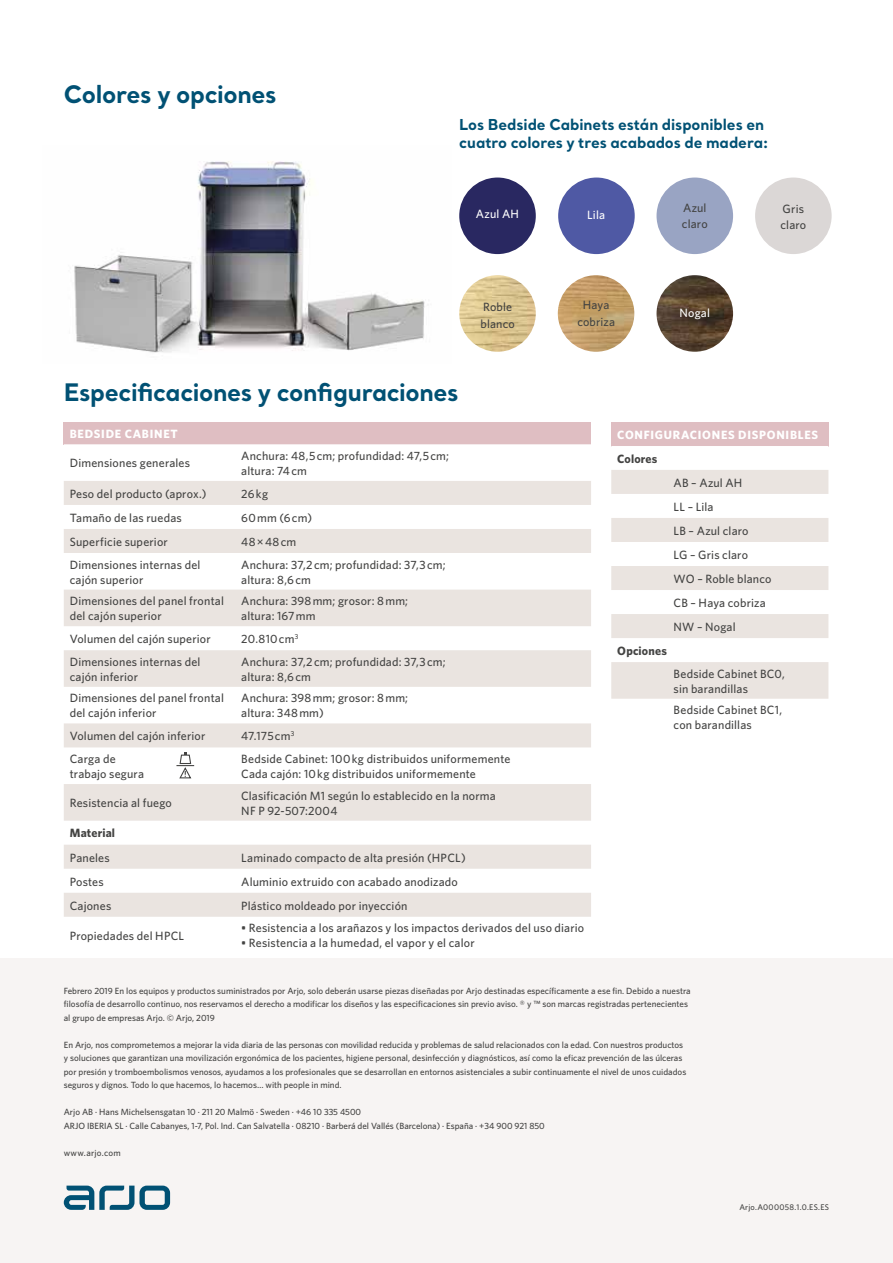
<style>
.page{position:relative;width:893px;height:1263px;background:#fff}
.page>*{position:absolute;margin:0;border:0;box-sizing:border-box;transform-origin:0 0}
.t1{font:700 24px "Santral";letter-spacing:-.015em;color:#015174}
.t2{font:700 15px/18px "Santral";letter-spacing:-.005em;color:#015174}
.t3{font:500 12px/15px "Whitney";letter-spacing:.015em;color:#434342}
.t4{font:700 12px "Whitney";letter-spacing:.06em;color:#fff}
.t5{font:700 12px "Whitney";letter-spacing:.015em;color:#434342}
.t6{font:500 12px "Whitney";letter-spacing:.015em;color:#fff}
.t7{font:500 9px/13.5px "Whitney";color:#434342}
.t8{font:500 9px "Whitney";letter-spacing:.025em;color:#434342}
.t9{font:500 8.25px "Whitney";letter-spacing:.035em;color:#434342}
</style>
<div class="page">
<img style="left:558px;top:275px;width:76px;height:77px;border-radius:38px">
<img style="left:656px;top:275px;width:77px;height:77px;border-radius:38px">
<img style="left:459px;top:275px;width:77px;height:77px;border-radius:38px">
<div style="left:459px;top:178px;width:77px;height:76px;background:#292861;border-radius:50%"></div>
<div style="left:558px;top:178px;width:77px;height:76px;background:#4f59a4;border-radius:50%"></div>
<div style="left:656px;top:178px;width:77px;height:76px;background:#99a4c3;border-radius:50%"></div>
<div style="left:755px;top:178px;width:77px;height:76px;background:#dbd7d6;border-radius:50%"></div>
<div style="left:611px;top:422px;width:217px;height:24px;background:#dfbec2"></div>
<div style="left:611px;top:470px;width:217px;height:24px;background:#eae4e0"></div>
<svg style="left:611px;top:518px;width:217px;height:181px"></svg>
<div style="left:0;top:958px;width:893px;height:305px;background:#f7f4f3"></div>
<svg style="left:64px;top:1185px;width:106px;height:25px"></svg>
<div style="left:64px;top:422px;width:527px;height:22px;background:#dfbec2"></div>
<svg style="left:64px;top:481px;width:527px;height:436px;fill:#eae4e0"></svg>
<svg style="left:176px;top:753px;width:18px;height:26px"></svg>
<img style="left:74px;top:161px;width:351px;height:192px">
<h1 class="t1" style="left:64px;top:78px;width:214px">Colores y opciones</h1>
<p class="t2" style="left:459px;top:115px;width:311px">Los Bedside Cabinets están disponibles en cuatro colores y tres acabados de madera:</p>
<p class="t6" style="left:476px;top:206px;width:45px">Azul AH</p>
<p class="t6" style="left:587px;top:207px;width:19px">Lila</p>
<p class="t3" style="left:682px;top:199px;width:27px;line-height:16.5px">Azul claro</p>
<p class="t3" style="left:780px;top:200px;width:27px;line-height:16.5px">Gris claro</p>
<p class="t3" style="left:480px;top:299px;width:36px;line-height:16.5px">Roble blanco</p>
<p class="t3" style="left:577px;top:297px;width:39px;line-height:16.5px;text-align:center">Haya cobriza</p>
<p class="t6" style="left:680px;top:305px;width:32px">Nogal</p>
<h1 class="t1" style="left:64px;top:375px;width:396px">Especificaciones y configuraciones</h1>
<p class="t4" style="left:70px;top:426px;width:110px">BEDSIDE CABINET</p>
<p class="t3" style="left:70px;top:456px;width:122px">Dimensiones generales</p>
<p class="t3" style="left:241px;top:448px;width:209px">Anchura: 48,5 cm; profundidad: 47,5 cm; altura: 74 cm</p>
<p class="t3" style="left:70px;top:486px;width:138px">Peso del producto (aprox.)</p>
<p class="t3" style="left:241px;top:486px;width:28px">26 kg</p>
<p class="t3" style="left:70px;top:510px;width:114px">Tamaño de las ruedas</p>
<p class="t3" style="left:241px;top:510px;width:72px">60 mm (6 cm)</p>
<p class="t3" style="left:70px;top:534px;width:100px">Superficie superior</p>
<p class="t3" style="left:241px;top:534px;width:57px">48 × 48 cm</p>
<p class="t3" style="left:70px;top:557px;width:132px">Dimensiones internas del cajón superior</p>
<p class="t3" style="left:241px;top:557px;width:206px">Anchura: 37,2 cm; profundidad: 37,3 cm; altura: 8,6 cm</p>
<p class="t3" style="left:70px;top:593px;width:156px">Dimensiones del panel frontal del cajón superior</p>
<p class="t3" style="left:241px;top:593px;width:168px">Anchura: 398 mm; grosor: 8 mm; altura: 167 mm</p>
<p class="t3" style="left:70px;top:631px;width:142px">Volumen del cajón superior</p>
<p class="t3" style="left:241px;top:631px;width:59px">20.810 cm<sup>3</sup></p>
<p class="t3" style="left:70px;top:654px;width:132px">Dimensiones internas del cajón inferior</p>
<p class="t3" style="left:241px;top:654px;width:206px">Anchura: 37,2 cm; profundidad: 37,3 cm; altura: 8,6 cm</p>
<p class="t3" style="left:70px;top:690px;width:156px">Dimensiones del panel frontal del cajón inferior</p>
<p class="t3" style="left:241px;top:690px;width:168px">Anchura: 398 mm; grosor: 8 mm; altura: 348 mm)</p>
<p class="t3" style="left:70px;top:728px;width:137px">Volumen del cajón inferior</p>
<p class="t3" style="left:241px;top:728px;width:55px">47.175 cm<sup>3</sup></p>
<p class="t3" style="left:70px;top:751px;width:76px">Carga de trabajo segura</p>
<p class="t3" style="left:241px;top:751px;width:271px">Bedside Cabinet: 100 kg distribuidos uniformemente<br>Cada cajón: 10 kg distribuidos uniformemente</p>
<p class="t3" style="left:70px;top:795px;width:104px">Resistencia al fuego</p>
<p class="t3" style="left:241px;top:788px;width:256px">Clasificación M1 según lo establecido en la norma<br>NF P 92-507:2004</p>
<p class="t5" style="left:70px;top:825px;width:47px">Material</p>
<p class="t3" style="left:70px;top:850px;width:42px">Paneles</p>
<p class="t3" style="left:241px;top:850px;width:226px">Laminado compacto de alta presión (HPCL)</p>
<p class="t3" style="left:70px;top:874px;width:36px">Postes</p>
<p class="t3" style="left:241px;top:874px;width:218px">Aluminio extruido con acabado anodizado</p>
<p class="t3" style="left:70px;top:898px;width:43px">Cajones</p>
<p class="t3" style="left:241px;top:898px;width:168px">Plástico moldeado por inyección</p>
<p class="t3" style="left:70px;top:928px;width:116px">Propiedades del HPCL</p>
<p class="t3" style="left:241px;top:920px;width:344px">• Resistencia a los arañazos y los impactos derivados del uso diario</p>
<p class="t3" style="left:241px;top:935px;width:235px">• Resistencia a la humedad, el vapor y el calor</p>
<p class="t4" style="left:617px;top:427px;width:202px">CONFIGURACIONES DISPONIBLES</p>
<p class="t5" style="left:617px;top:450px;width:42px">Colores</p>
<p class="t3" style="left:674px;top:470px;width:99px;line-height:24px">AB – Azul AH<br>LL – Lila<br>LB – Azul claro<br>LG – Gris claro<br>WO – Roble blanco<br>CB – Haya cobriza<br>NW – Nogal</p>
<p class="t5" style="left:617px;top:643px;width:51px">Opciones</p>
<p class="t3" style="left:674px;top:666px;width:113px">Bedside Cabinet BC0, sin barandillas</p>
<p class="t3" style="left:674px;top:702px;width:110px">Bedside Cabinet BC1, con barandillas</p>
<p class="t7" style="left:64px;top:984px;width:628px">Febrero 2019 En los equipos y productos suministrados por Arjo, solo deberán usarse piezas diseñadas por Arjo destinadas específicamente a ese fin. Debido a nuestra filosofía de desarrollo continuo, nos reservamos el derecho a modificar los diseños y las especificaciones sin previo aviso. ® y ™ son marcas registradas pertenecientes al grupo de empresas Arjo. © Arjo, 2019</p>
<p class="t7" style="left:64px;top:1038px;width:624px">En Arjo, nos comprometemos a mejorar la vida diaria de las personas con movilidad reducida y problemas de salud relacionados con la edad. Con nuestros productos y soluciones que garantizan una movilización ergonómica de los pacientes, higiene personal, desinfección y diagnósticos, así como la eficaz prevención de las úlceras por presión y tromboembolismos venosos, ayudamos a los profesionales que se desarrollan en entornos asistenciales a subir continuamente el nivel de unos cuidados seguros y dignos. Todo lo que hacemos, lo hacemos… with people in mind.</p>
<p class="t7" style="left:64px;top:1105px;width:483px">Arjo AB · Hans Michelsensgatan 10 · 211 20 Malmö · Sweden · +46 10 335 4500<br>ARJO IBERIA SL · Calle Cabanyes, 1-7, Pol. Ind. Can Salvatella · 08210 · Barberá del Vallés (Barcelona) · España · +34 900 921 850</p>
<p class="t8" style="left:64px;top:1147px;width:58px">www.arjo.com</p>
<p class="t9" style="left:739px;top:1201px;width:91px">Arjo.A000058.1.0.ES.ES</p>
</div>
